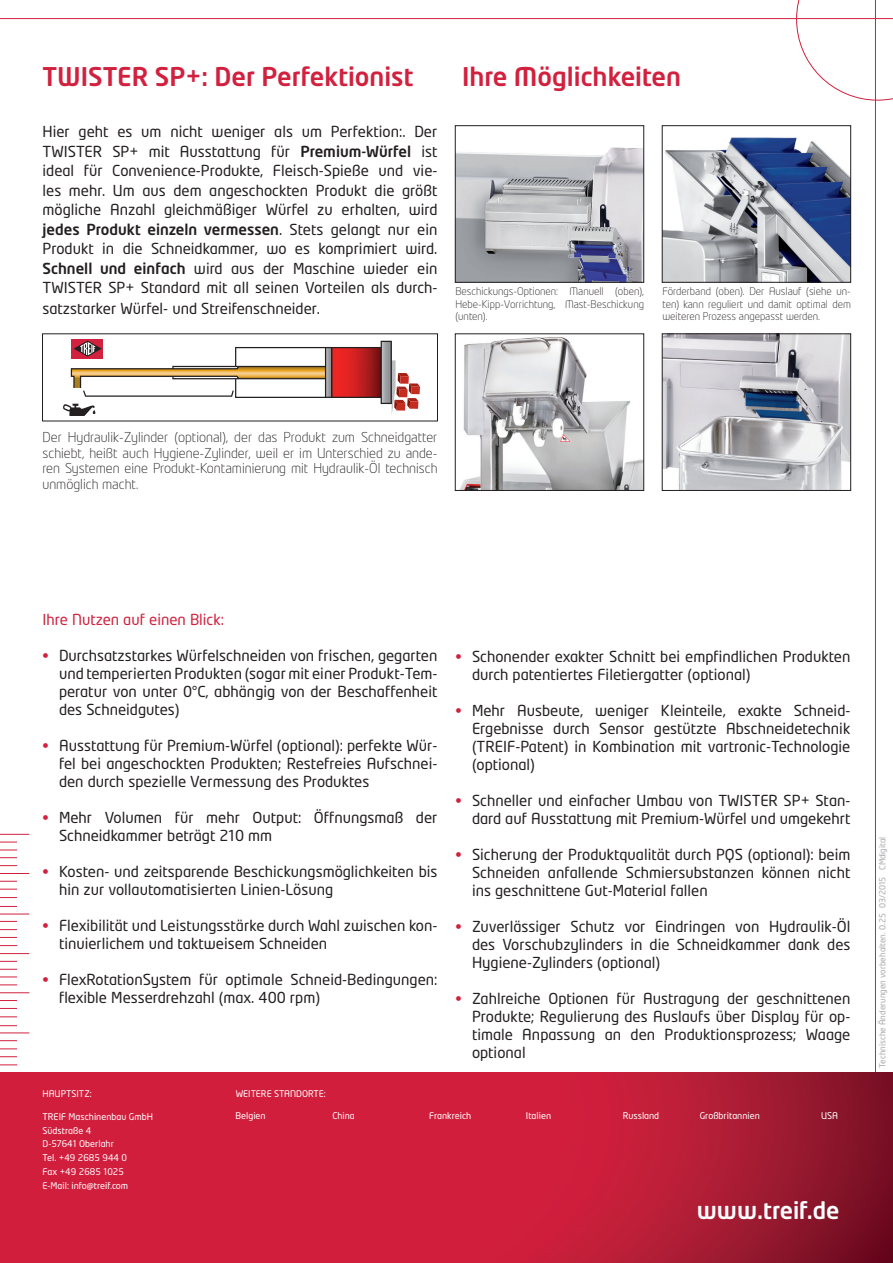
<style>
.page{position:relative;width:893px;height:1263px;background:#fff}
.page>*{position:absolute;margin:0;border:0;box-sizing:border-box;transform-origin:0 0}
.t1{font:500 25.5px "Neo Tech Alt";color:#d1213e}
.t2{font:500 23.25px "Neo Tech";color:#fff}
.t3{font:15px/18px "Neo Tech";color:#231f20;text-align:justify}
.t4{font:15px "Neo Tech";color:#d1213e}
.t5{font:300 13.5px/15.8px "Neo Tech Alt";color:#231f20;text-align:justify}
.t6{font:300 10.5px/12.6px "Neo Tech Alt";color:#231f20;text-align:justify}
.t7{font:9.15px/14.1px "Neo Tech";color:#fff}
.t8{font:8.25px "Neo Tech";color:#a8a9ad}
.s1{font-weight:500}
.s2{color:#d1213e}
</style>
<div class="page">
<div style="left:72px;top:339px;width:31px;height:19px;background:#d1213e"></div>
<svg style="left:63px;top:341px;width:357px;height:75px"></svg>
<svg style="left:0;top:842px;width:17px;height:1px"></svg>
<svg style="left:0;top:881px;width:17px;height:1px"></svg>
<svg style="left:0;top:921px;width:17px;height:1px"></svg>
<svg style="left:0;top:850px;width:17px;height:1px"></svg>
<svg style="left:0;top:889px;width:17px;height:1px"></svg>
<svg style="left:0;top:929px;width:17px;height:1px"></svg>
<svg style="left:0;top:897px;width:17px;height:1px"></svg>
<svg style="left:0;top:937px;width:17px;height:1px"></svg>
<svg style="left:0;top:857px;width:17px;height:1px"></svg>
<svg style="left:0;top:906px;width:17px;height:1px"></svg>
<svg style="left:0;top:945px;width:17px;height:1px"></svg>
<svg style="left:0;top:865px;width:17px;height:1px"></svg>
<svg style="left:0;top:961px;width:17px;height:1px"></svg>
<svg style="left:0;top:1000px;width:17px;height:1px"></svg>
<svg style="left:0;top:1040px;width:17px;height:1px"></svg>
<svg style="left:0;top:969px;width:17px;height:1px"></svg>
<svg style="left:0;top:1008px;width:17px;height:1px"></svg>
<svg style="left:0;top:1048px;width:17px;height:1px"></svg>
<svg style="left:0;top:1016px;width:17px;height:1px"></svg>
<svg style="left:0;top:1056px;width:17px;height:1px"></svg>
<svg style="left:0;top:976px;width:17px;height:1px"></svg>
<svg style="left:0;top:1025px;width:17px;height:1px"></svg>
<svg style="left:0;top:1064px;width:17px;height:1px"></svg>
<svg style="left:0;top:984px;width:17px;height:1px"></svg>
<svg style="left:0;top:834px;width:29px;height:1px"></svg>
<svg style="left:0;top:873px;width:29px;height:1px"></svg>
<svg style="left:0;top:992px;width:29px;height:1px"></svg>
<svg style="left:0;top:1032px;width:29px;height:1px"></svg>
<svg style="left:0;top:953px;width:29px;height:1px"></svg>
<svg style="left:0;top:914px;width:29px;height:1px"></svg>
<svg style="left:796px;top:0;width:97px;height:100px"></svg>
<hr style="left:0;top:18px;width:893px;height:1px;background:#d1213e">
<hr style="left:875px;top:0;width:1px;height:1098px;background:#d1213e">
<img style="left:0;top:1072px;width:893px;height:191px">
<img style="left:457px;top:147px;width:185px;height:133px">
<div style="left:455px;top:125px;width:189px;height:157px;border:1px solid #231f20"></div>
<img style="left:664px;top:137px;width:185px;height:143px">
<div style="left:662px;top:125px;width:189px;height:157px;border:1px solid #231f20"></div>
<img style="left:460px;top:337px;width:182px;height:152px">
<div style="left:455px;top:334px;width:189px;height:157px;border:1px solid #231f20"></div>
<img style="left:664px;top:336px;width:185px;height:153px">
<div style="left:662px;top:334px;width:189px;height:157px;border:1px solid #231f20"></div>
<h1 class="t1" style="left:43px;top:61px;width:372px">TWISTER SP+: Der Perfektionist</h1>
<p class="t3" style="left:43px;top:122px;width:396px;line-height:19.5px">Hier geht es um nicht weniger als um Perfektion:. Der TWISTER SP+ mit Ausstattung für <span class="s1">Premium-Würfel</span> ist ideal für Convenience-Produkte, Fleisch-Spieße und vie&shy;les mehr. Um aus dem angeschockten Produkt die größt mögliche Anzahl gleichmäßiger Würfel zu erhalten, wird <span class="s1">jedes Produkt einzeln vermessen</span>. Stets gelangt nur ein Produkt in die Schneidkammer, wo es komprimiert wird.<br><span class="s1">Schnell und einfach</span> wird aus der Maschine wieder ein TWISTER SP+ Standard mit all seinen Vorteilen als durch-</p>
<p class="t3" style="left:43px;top:299px;width:279px">satzstarker Würfel- und Streifenschneider.</p>
<h1 class="t1" style="left:462px;top:60px;width:221px">Ihre Möglichkeiten</h1>
<p class="t6" style="left:455px;top:285px;width:190px">Beschickungs-Optionen: Manuell (oben), Hebe-Kipp-Vorrichtung, Mast-Beschickung (unten).</p>
<p class="t6" style="left:662px;top:285px;width:190px">Förderband (oben). Der Auslauf (siehe un&shy;ten) kann reguliert und damit optimal dem weiteren Prozess angepasst werden.</p>
<p class="t5" style="left:43px;top:429px;width:396px">Der Hydraulik-Zylinder (optional), der das Produkt zum Schneidgatter schiebt, heißt auch Hygiene-Zylinder, weil er im Unterschied zu ande&shy;ren Systemen eine Produkt-Kontaminierung mit Hydraulik-Öl technisch unmöglich macht.</p>
<p class="t4" style="left:43px;top:610px;width:183px">Ihre Nutzen auf einen Blick:</p>
<p class="t3" style="left:59px;top:646px;width:380px;text-indent:-16px"><span class="s2">•</span> Durchsatzstarkes Würfelschneiden von frischen, gegarten und temperierten Produkten (sogar mit einer Produkt-Tem&shy;peratur von unter 0°C, abhängig von der Beschaffenheit des Schneidgutes)</p>
<p class="t3" style="left:59px;top:736px;width:380px;text-indent:-17px"><span class="s2">•</span> Ausstattung für Premium-Würfel (optional): perfekte Wür&shy;fel bei angeschockten Produkten; Restefreies Aufschnei&shy;den durch spezielle Vermessung des Produktes</p>
<p class="t3" style="left:59px;top:808px;width:380px;text-indent:-17px"><span class="s2">•</span> Mehr Volumen für mehr Output: Öffnungsmaß der<br>Schneidkammer beträgt 210 mm</p>
<p class="t3" style="left:59px;top:862px;width:380px;text-indent:-17px"><span class="s2">•</span> Kosten- und zeitsparende Beschickungsmöglichkeiten bis hin zur vollautomatisierten Linien-Lösung</p>
<p class="t3" style="left:59px;top:916px;width:380px;text-indent:-17px"><span class="s2">•</span> Flexibilität und Leistungsstärke durch Wahl zwischen kon&shy;tinuierlichem und taktweisem Schneiden</p>
<p class="t3" style="left:59px;top:970px;width:380px;text-indent:-17px"><span class="s2">•</span> FlexRotationSystem für optimale Schneid-Bedingungen: flexible Messerdrehzahl (max. 400 rpm)</p>
<p class="t3" style="left:472px;top:647px;width:380px;text-indent:-16px"><span class="s2">•</span> Schonender exakter Schnitt bei empfindlichen Produkten durch patentiertes Filetiergatter (optional)</p>
<p class="t3" style="left:472px;top:701px;width:380px;text-indent:-16px"><span class="s2">•</span> Mehr Ausbeute, weniger Kleinteile, exakte Schneid-Ergebnisse durch Sensor gestützte Abschneidetechnik (TREIF-Patent) in Kombination mit vartronic-Technologie (optional)</p>
<p class="t3" style="left:455px;top:791px;width:396px;text-align:right"><span class="s2">•</span> Schneller und einfacher Umbau von TWISTER SP+ Stan&shy;dard auf Ausstattung mit Premium-Würfel und umgekehrt</p>
<p class="t3" style="left:472px;top:845px;width:380px;text-indent:-16px"><span class="s2">•</span> Sicherung der Produktqualität durch PQS (optional): beim Schneiden anfallende Schmiersubstanzen können nicht ins geschnittene Gut-Material fallen</p>
<p class="t3" style="left:472px;top:917px;width:380px;text-indent:-16px"><span class="s2">•</span> Zuverlässiger Schutz vor Eindringen von Hydraulik-Öl des Vorschubzylinders in die Schneidkammer dank des Hygiene-Zylinders (optional)</p>
<p class="t3" style="left:472px;top:989px;width:380px;text-indent:-16px"><span class="s2">•</span> Zahlreiche Optionen für Austragung der geschnittenen Produkte; Regulierung des Auslaufs über Display für op&shy;timale Anpassung an den Produktionsprozess; Waage optional</p>
<p class="t7" style="left:43px;top:1087px;width:51px">HAUPTSITZ:</p>
<p class="t7" style="left:43px;top:1109px;width:112px">TREIF Maschinenbau GmbH<br>Südstraße 4</p>
<p class="t7" style="left:43px;top:1136px;width:87px">D-57641 Oberlahr<br>Tel. +49 2685 944 0<br>Fax +49 2685 1025<br>E-Mail: info@treif.com</p>
<p class="t7" style="left:236px;top:1087px;width:92px">WEITERE STANDORTE:</p>
<p class="t7" style="left:236px;top:1109px;width:32px">Belgien</p>
<p class="t7" style="left:332px;top:1108px;width:24px">China</p>
<p class="t7" style="left:429px;top:1108px;width:44px">Frankreich</p>
<p class="t7" style="left:526px;top:1108px;width:27px">Italien</p>
<p class="t7" style="left:623px;top:1108px;width:38px">Russland</p>
<p class="t7" style="left:700px;top:1108px;width:62px">Großbritannien</p>
<p class="t7" style="left:821px;top:1108px;width:18px">USA</p>
<h2 class="t2" style="left:697px;top:1196px;width:144px">www.treif.de</h2>
<p class="t8" style="left:877px;top:1068px;width:233px;rotate:-90deg">Technische Änderungen vorbehalten. 0.25 03/2015 CMdigital</p>
</div>
